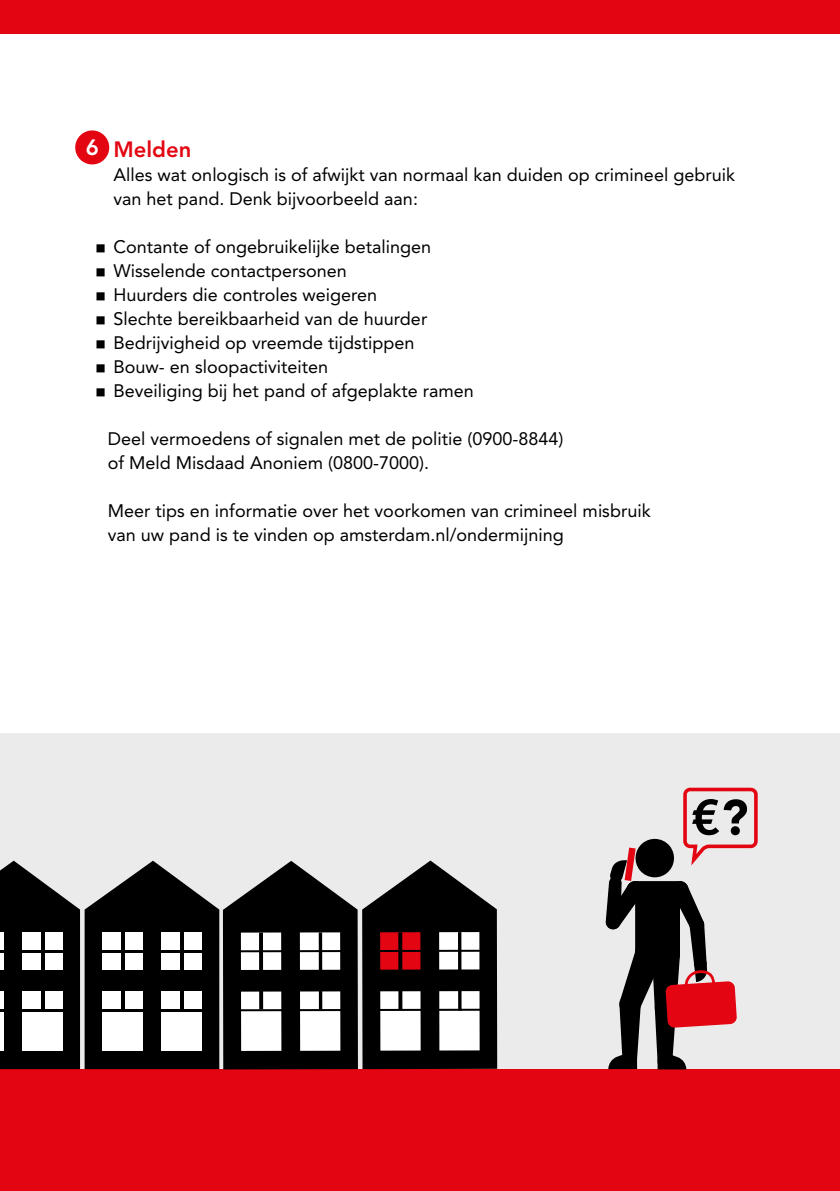
<style>
.page{position:relative;width:840px;height:1191px;background:#fff}
.page>*{position:absolute;margin:0;border:0;box-sizing:border-box;transform-origin:0 0}
.Tussenkop_rood{font:800 22px "Avenir LT Std";color:#e30612}
.Tussenkop_rood-2{font:800 22px "Avenir LT Std";color:#fff}
.Plat{font:18px/24px "Avenir LT Std";color:#000}
.Opsomming_plat{font:18px "Avenir LT Std";color:#000}
.s1{font-family:"ASD Formfont"}
</style>
<div class="page">
<div style="left:0;top:733px;width:839px;height:344px;background:#ebebeb"></div>
<div style="left:75px;top:130px;width:34px;height:34px;background:#e30612;border-radius:50%"></div>
<div style="left:0;top:1069px;width:839px;height:122px;background:#e30612"></div>
<svg style="left:605px;top:787px;width:153px;height:282px"></svg>
<svg style="left:0;top:860px;width:498px;height:210px"></svg>
<div style="left:380px;top:991px;width:40px;height:59px;background:#fff"></div>
<div style="left:439px;top:991px;width:40px;height:59px;background:#fff"></div>
<div style="left:380px;top:932px;width:40px;height:37px;background:#e30612"></div>
<div style="left:439px;top:932px;width:40px;height:37px;background:#fff"></div>
<svg style="left:398px;top:932px;width:4px;height:76px"></svg>
<svg style="left:457px;top:932px;width:4px;height:76px"></svg>
<hr style="left:379px;top:949px;width:101px;height:3px;background:#000">
<hr style="left:379px;top:1008px;width:101px;height:3px;background:#000">
<div style="left:0;top:0;width:839px;height:33px;background:#e30612"></div>
<h1 class="Tussenkop_rood-2" style="left:86px;top:134px;width:15px">6</h1>
<h1 class="Tussenkop_rood" style="left:113px;top:136px;width:79px">Melden</h1>
<p class="Plat" style="left:113px;top:163px;width:622px">Alles wat onlogisch is of afwijkt van normaal kan duiden op crimineel gebruik</p>
<p class="Plat" style="left:113px;top:187px;width:306px">van het pand. Denk bijvoorbeeld aan:</p>
<p class="Opsomming_plat" style="left:96px;top:236px;width:336px"><span class="s1">•</span> Contante of ongebruikelijke betalingen</p>
<p class="Opsomming_plat" style="left:96px;top:260px;width:252px"><span class="s1">•</span> Wisselende contactpersonen</p>
<p class="Opsomming_plat" style="left:96px;top:284px;width:282px"><span class="s1">•</span> Huurders die controles weigeren</p>
<p class="Opsomming_plat" style="left:96px;top:308px;width:332px"><span class="s1">•</span> Slechte bereikbaarheid van de huurder</p>
<p class="Opsomming_plat" style="left:96px;top:332px;width:319px"><span class="s1">•</span> Bedrijvigheid op vreemde tijdstippen</p>
<p class="Opsomming_plat" style="left:96px;top:356px;width:233px"><span class="s1">•</span> Bouw- en sloopactiviteiten</p>
<p class="Opsomming_plat" style="left:96px;top:380px;width:379px"><span class="s1">•</span> Beveiliging bij het pand of afgeplakte ramen</p>
<p class="Plat" style="left:108px;top:427px;width:457px">Deel vermoedens of signalen met de politie (0900-8844) of Meld Misdaad Anoniem (0800-7000).</p>
<p class="Plat" style="left:108px;top:499px;width:544px">Meer tips en informatie over het voorkomen van crimineel misbruik van uw pand is te vinden op amsterdam.nl/ondermijning</p>
</div>
